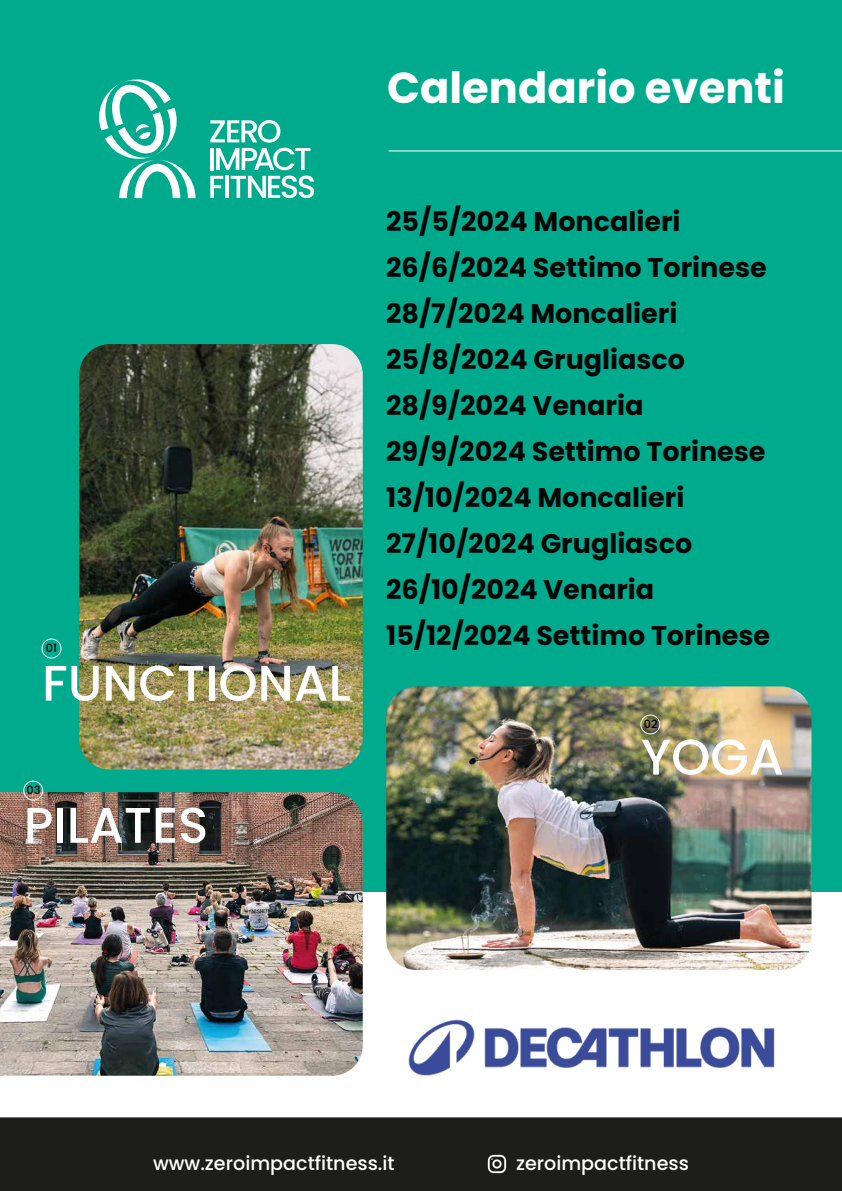
<style>
.page{position:relative;width:842px;height:1191px;background:#00ab8d}
.page>*{position:absolute;margin:0;border:0;box-sizing:border-box;transform-origin:0 0}
.t1{font:500 50px "Poppins";color:#fff}
.t2{font:700 43.3px "Poppins";color:#fff}
.t3{font:700 27px/46px "Poppins";color:#040605}
.t4{font:500 19.1px "Poppins";color:#fff}
.t5{font:500 11.3px "Poppins";color:#000}
</style>
<div class="page">
<div style="left:0;top:892px;width:842px;height:224px;background:#fff"></div>
<svg style="left:99px;top:79px;width:96px;height:119px"></svg>
<svg style="left:210px;top:120px;width:104px;height:78px"></svg>
<img style="left:408px;top:1019px;width:367px;height:57px">
<div style="left:0;top:1117px;width:842px;height:74px;background:#1d1d1b"></div>
<svg style="left:488px;top:1154px;width:18px;height:19px"></svg>
<img style="left:79px;top:344px;width:284px;height:425px">
<img style="left:0;top:792px;width:363px;height:283px">
<img style="left:386px;top:686px;width:425px;height:284px">
<div style="left:42px;top:638px;width:19px;height:20px;border:1px solid #fff;border-radius:50%"></div>
<div style="left:23px;top:780px;width:20px;height:20px;border:1px solid #fff;border-radius:50%"></div>
<div style="left:640px;top:714px;width:20px;height:20px;border:1px solid #fff;border-radius:50%"></div>
<hr style="left:389px;top:150px;width:453px;height:1px;background:#fff">
<h2 class="t2" style="left:387px;top:63px;width:399px">Calendario eventi</h2>
<p class="t5" style="left:46px;top:642px;width:13px">01</p>
<h1 class="t1" style="left:42px;top:654px;width:310px">FUNCTIONAL</h1>
<p class="t5" style="left:27px;top:784px;width:15px">03</p>
<h1 class="t1" style="left:24px;top:796px;width:186px">PILATES</h1>
<p class="t3" style="left:386px;top:199px;width:386px">25/5/2024 Moncalieri<br>26/6/2024 Settimo Torinese<br>28/7/2024 Moncalieri<br>25/8/2024 Grugliasco<br>28/9/2024 Venaria<br>29/9/2024 Settimo Torinese<br>13/10/2024 Moncalieri<br>27/10/2024 Grugliasco<br>26/10/2024 Venaria<br>15/12/2024 Settimo Torinese</p>
<p class="t5" style="left:644px;top:718px;width:15px">02</p>
<h1 class="t1" style="left:641px;top:728px;width:144px">YOGA</h1>
<p class="t4" style="left:153px;top:1152px;width:243px">www.zeroimpactfitness.it</p>
<p class="t4" style="left:516px;top:1152px;width:174px">zeroimpactfitness</p>
</div>
